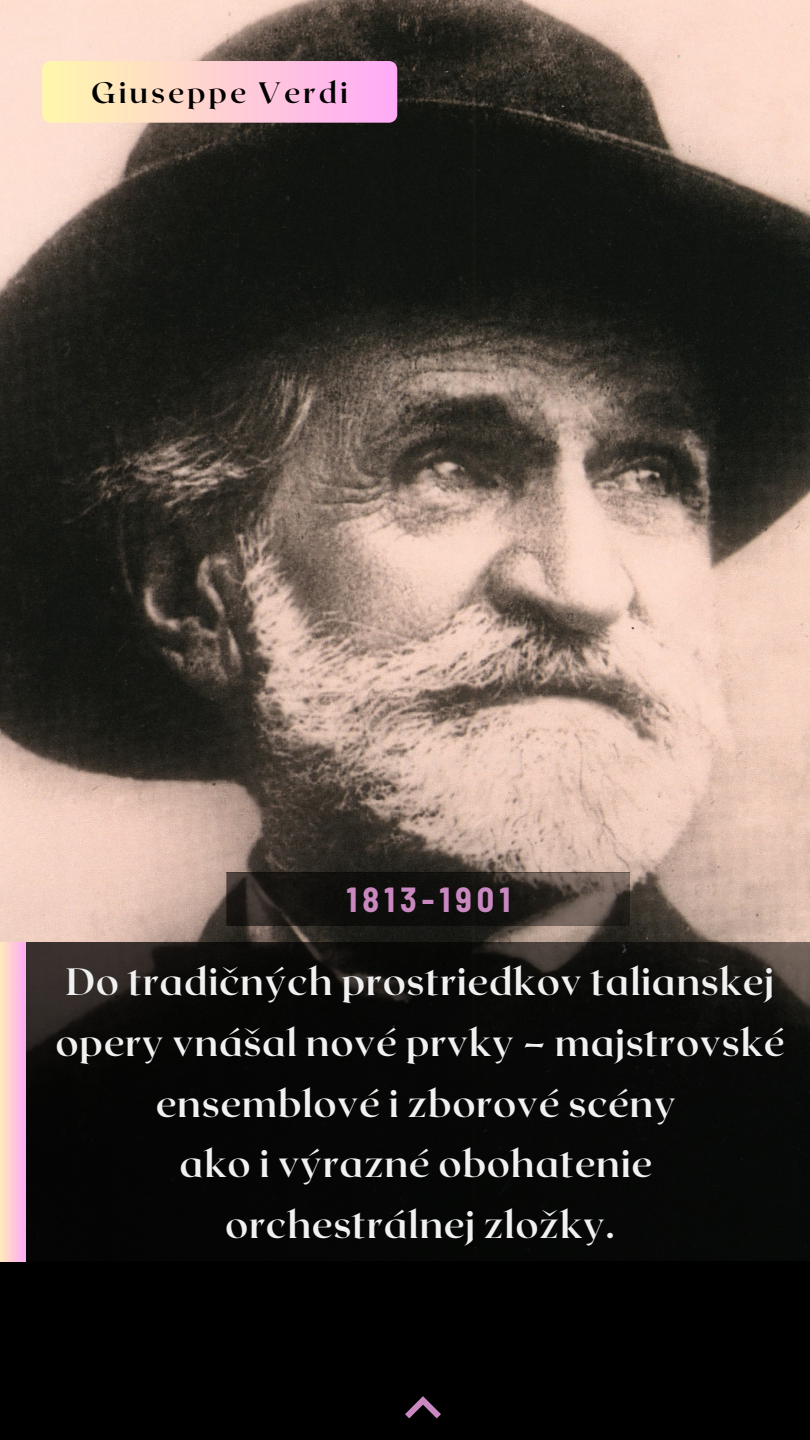
<style>
.page{position:relative;width:810px;height:1440px;background:#fff}
.page>*{position:absolute;margin:0;border:0;box-sizing:border-box;transform-origin:0 0}
.t1{font:700 38px/60.8px "Roxborough CF";letter-spacing:.015em;color:#f1f1f1;text-align:center}
.t2{font:700 semi-condensed 34px "Barlow";letter-spacing:.15em;color:#c989c0}
.t3{font:700 29.5px "Roxborough CF";letter-spacing:.1em;color:#000}
</style>
<div class="page">
<img style="left:0;top:0;width:810px;height:942px">
<svg style="left:26px;top:942px;width:784px;height:320px;background:#0a0a08"></svg>
<div style="left:0;top:1262px;width:810px;height:178px;background:#000"></div>
<div style="left:0;top:942px;width:26px;height:320px;background:linear-gradient(to right,#ffe9bb,#ffadf5)"></div>
<svg style="left:405px;top:1396px;width:36px;height:22px"></svg>
<svg style="left:227px;top:872px;width:403px;height:54px;background:#27221e"></svg>
<div style="left:42px;top:61px;width:355px;height:62px;background:linear-gradient(to right,#fff7ad,#ffaaf8);border-radius:8px"></div>
<p class="t3" style="left:91px;top:74px;width:258px">Giuseppe Verdi</p>
<p class="t2" style="left:346px;top:878px;width:165px">1813-1901</p>
<p class="t1" style="left:56px;top:950px;width:731px">Do tradičných prostriedkov talianskej opery vnášal nové prvky – majstrovské ensemblové i zborové scény</p>
<p class="t1" style="left:180px;top:1132px;width:474px">ako i výrazné obohatenie</p>
<p class="t1" style="left:225px;top:1193px;width:391px">orchestrálnej zložky.</p>
</div>
